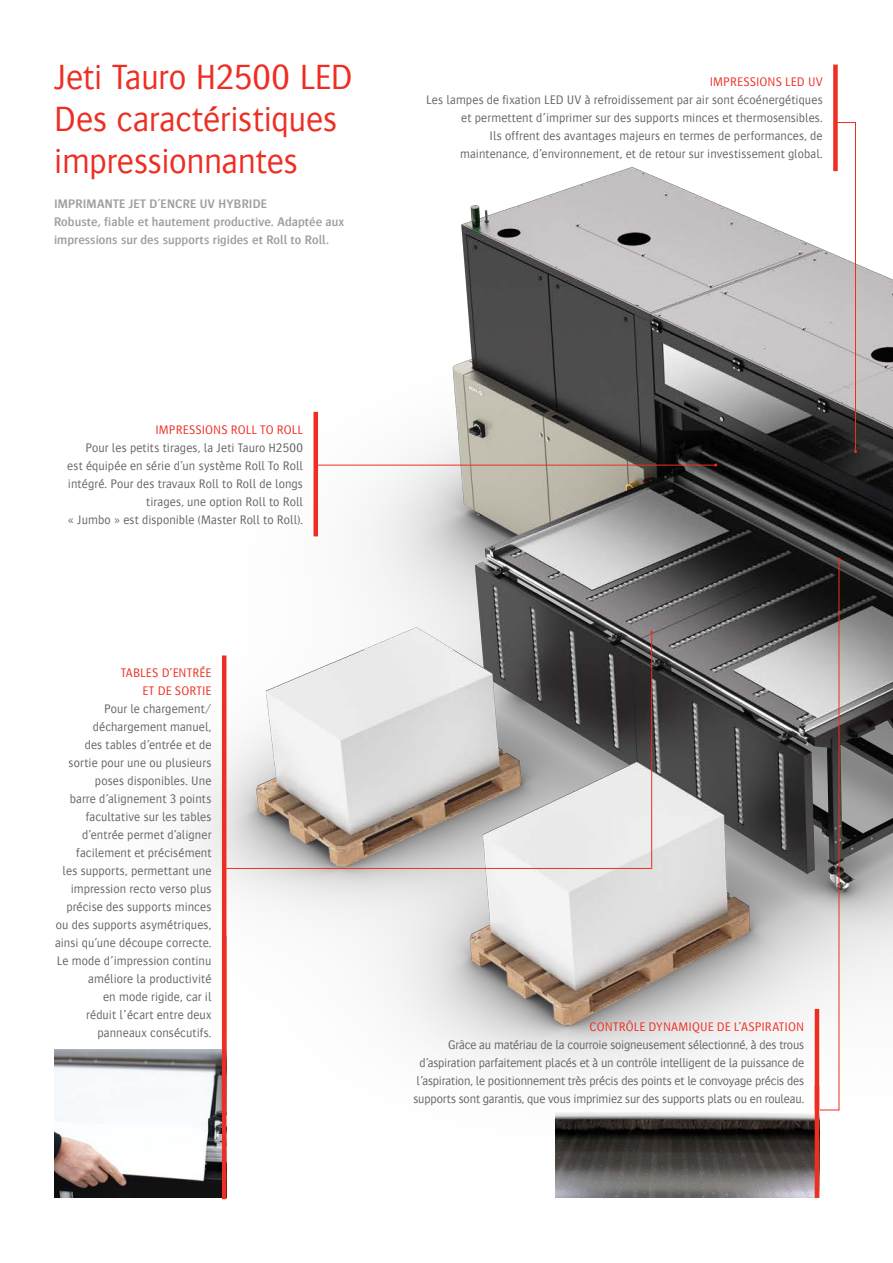
<style>
.page{position:relative;width:893px;height:1263px;background:#fff}
.page>*{position:absolute;margin:0;border:0;box-sizing:border-box;transform-origin:0 0}
.t1{font:300 36px/42px "Bosis For Agfa";letter-spacing:-.01em;color:#ee2e22}
.CallOut_Body_RightAl{font:300 12.75px/18px "Bosis For Agfa";letter-spacing:.005em;color:#636366;text-align:right}
.Intro{font:600 12.75px/18px "Bosis For Agfa";letter-spacing:.01em;color:#9d9fa2}
.Body{font:300 12.75px "Bosis For Agfa";letter-spacing:.01em;color:#ee2e22}
.CallOut_Body_RightAl-2{font:300 12.75px/18px "Bosis For Agfa";letter-spacing:.01em;color:#ee2e22;text-align:right}
</style>
<div class="page">
<img style="left:189px;top:64px;width:704px;height:1135px">
<div style="left:833px;top:65px;width:5px;height:106px;background:#ee2e22"></div>
<hr style="left:815px;top:1009px;width:4px;height:106px;background:#ee2e22">
<svg style="left:835px;top:122px;width:22px;height:331px"></svg>
<svg style="left:818px;top:558px;width:22px;height:553px"></svg>
<img style="left:555px;top:1110px;width:260px;height:88px">
<hr style="left:815px;top:1085px;width:4px;height:113px;background:#ee2e22">
<hr style="left:314px;top:412px;width:4px;height:124px;background:#ee2e22">
<hr style="left:222px;top:655px;width:4px;height:395px;background:#ee2e22">
<img style="left:54px;top:1049px;width:168px;height:149px">
<hr style="left:222px;top:936px;width:4px;height:263px;background:#ee2e22">
<hr style="left:316px;top:465px;width:400px;height:1px;background:#ee2e22">
<svg style="left:226px;top:632px;width:426px;height:237px;background:#bcb8b6"></svg>
<h2 class="t1" style="left:54px;top:56px;width:300px">Jeti Tauro H2500 LED<br>Des caractéristiques impressionnantes</h2>
<p class="Intro" style="left:54px;top:194px;width:292px">IMPRIMANTE JET D’ENCRE UV HYBRIDE<br>Robuste, fiable et hautement productive. Adaptée aux impressions sur des supports rigides et Roll to Roll.</p>
<p class="Body" style="left:710px;top:76px;width:114px">IMPRESSIONS LED UV</p>
<p class="CallOut_Body_RightAl" style="left:426px;top:91px;width:398px">Les lampes de fixation LED UV à refroidissement par air sont écoénergétiques et permettent d’imprimer sur des supports minces et thermosensibles.<br>Ils offrent des avantages majeurs en termes de performances, de maintenance, d’environnement, et de retour sur investissement global.</p>
<p class="Body" style="left:155px;top:423px;width:149px">IMPRESSIONS ROLL TO ROLL</p>
<p class="CallOut_Body_RightAl" style="left:67px;top:438px;width:237px">Pour les petits tirages, la Jeti Tauro H2500 est équipée en série d’un système Roll To Roll intégré. Pour des travaux Roll to Roll de longs tirages, une option Roll to Roll<br>« Jumbo » est disponible (Master Roll to Roll).</p>
<p class="CallOut_Body_RightAl-2" style="left:121px;top:664px;width:92px">TABLES D’ENTRÉE<br>ET DE SORTIE</p>
<p class="CallOut_Body_RightAl" style="left:55px;top:700px;width:158px">Pour le chargement/ déchargement manuel,<br>des tables d’entrée et de sortie pour une ou plusieurs poses disponibles. Une<br>barre d’alignement 3 points facultative sur les tables d’entrée permet d’aligner facilement et précisément<br>les supports, permettant une impression recto verso plus précise des supports minces ou des supports asymétriques, ainsi qu’une découpe correcte.<br>Le mode d’impression continu améliore la productivité<br>en mode rigide, car il<br>réduit l’écart entre deux panneaux consécutifs.</p>
<p class="Body" style="left:590px;top:1020px;width:216px">CONTRÔLE DYNAMIQUE DE L’ASPIRATION</p>
<p class="CallOut_Body_RightAl" style="left:413px;top:1035px;width:392px">Grâce au matériau de la courroie soigneusement sélectionné, à des trous d’aspiration parfaitement placés et à un contrôle intelligent de la puissance de l’aspiration, le positionnement très précis des points et le convoyage précis des supports sont garantis, que vous imprimiez sur des supports plats ou en rouleau.</p>
</div>
